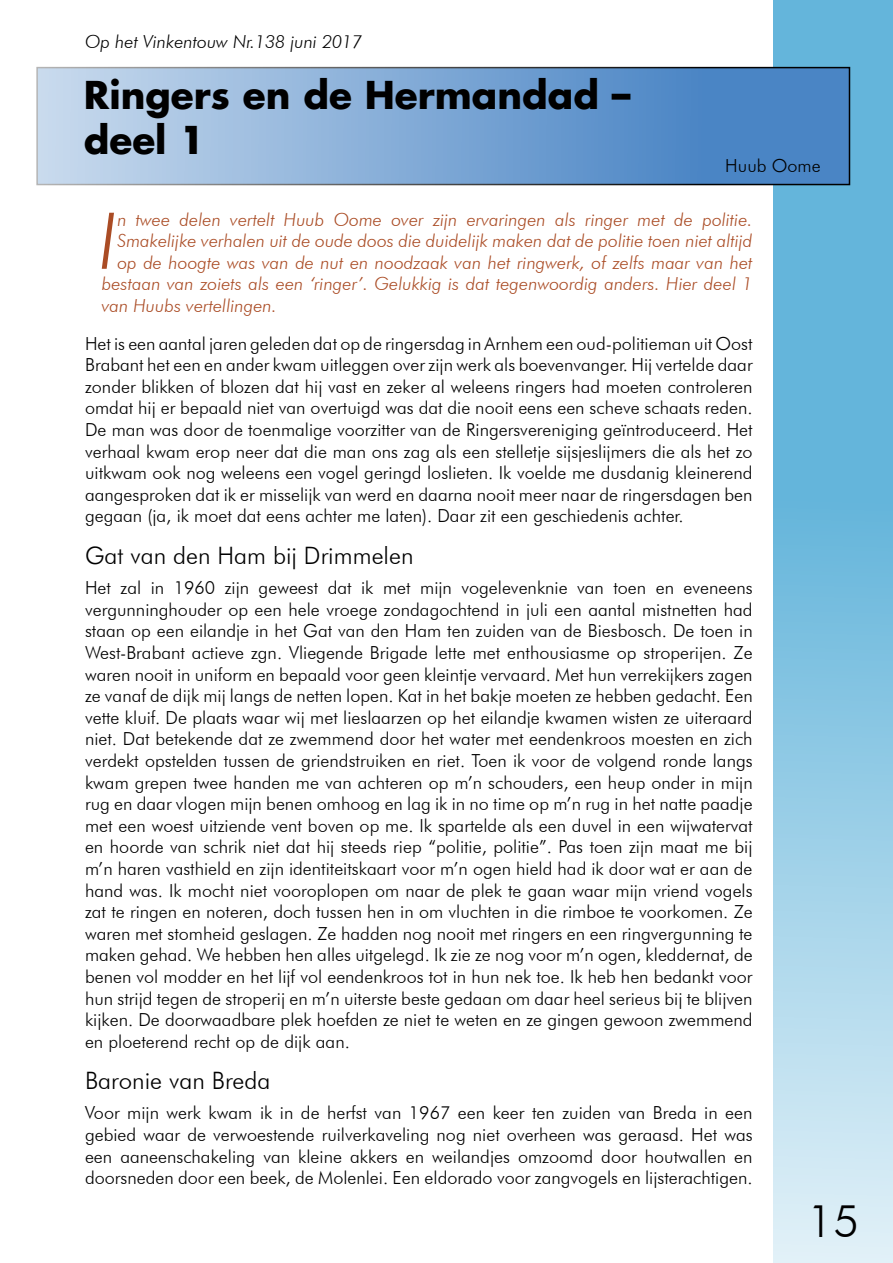
<style>
.page{position:relative;width:893px;height:1263px;background:#fff}
.page>*{position:absolute;margin:0;border:0;box-sizing:border-box;transform-origin:0 0}
.t1{font:italic 300 78.45px "Futura BT";color:#aa4c25}
.t2{font:300 45px "Futura BT";color:#000}
.t3{font:700 37.5px/45px "Futura LT";color:#000}
.t4{font:300 24px "Futura BT";color:#000}
.t5{font:300 18px/21.6px "Futura BT";color:#000;text-align:justify}
.t6{font:italic 300 18px "Futura BT";color:#aa4c25}
.t7{font:italic 300 18px "Futura BT";color:#000}
</style>
<div class="page">
<svg style="left:774px;top:0;width:119px;height:1263px;background:#8cc8e4"></svg>
<svg style="left:36px;top:67px;width:814px;height:118px;background:#7da6d2"></svg>
<p class="t7" style="left:85px;top:31px;width:279px">Op het Vinkentouw Nr.138 juni 2017</p>
<h3 class="t3" style="left:84px;top:71px;width:548px">Ringers en de Hermandad – deel 1</h3>
<p class="t5" style="left:725px;top:154px;width:97px">Huub Oome</p>
<h1 class="t1" style="left:98px;top:193px;width:20px">I</h1>
<p class="t6" style="left:117px;top:208px;width:637px">n twee delen vertelt Huub Oome over zijn ervaringen als ringer met de politie.</p>
<p class="t6" style="left:117px;top:230px;width:637px">Smakelijke verhalen uit de oude doos die duidelijk maken dat de politie toen niet altijd</p>
<p class="t6" style="left:117px;top:251px;width:637px">op de hoogte was van de nut en noodzaak van het ringwerk, of zelfs maar van het</p>
<p class="t6" style="left:102px;top:273px;width:652px">bestaan van zoiets als een ‘ringer’. Gelukkig is dat tegenwoordig anders. Hier deel 1</p>
<p class="t6" style="left:102px;top:295px;width:177px">van Huubs vertellingen.</p>
<p class="t5" style="left:85px;top:332px;width:669px">Het is een aantal jaren geleden dat op de ringersdag in Arnhem een oud-politieman uit Oost Brabant het een en ander kwam uitleggen over zijn werk als boevenvanger. Hij vertelde daar zonder blikken of blozen dat hij vast en zeker al weleens ringers had moeten controleren omdat hij er bepaald niet van overtuigd was dat die nooit eens een scheve schaats reden.<br>De man was door de toenmalige voorzitter van de Ringersvereniging geïntroduceerd. Het verhaal kwam erop neer dat die man ons zag als een stelletje sijsjeslijmers die als het zo uitkwam ook nog weleens een vogel geringd loslieten. Ik voelde me dusdanig kleinerend aangesproken dat ik er misselijk van werd en daarna nooit meer naar de ringersdagen ben gegaan (ja, ik moet dat eens achter me laten). Daar zit een geschiedenis achter.</p>
<h3 class="t4" style="left:85px;top:541px;width:330px">Gat van den Ham bij Drimmelen</h3>
<p class="t5" style="left:85px;top:577px;width:669px">Het zal in 1960 zijn geweest dat ik met mijn vogelevenknie van toen en eveneens vergunninghouder op een hele vroege zondagochtend in juli een aantal mistnetten had staan op een eilandje in het Gat van den Ham ten zuiden van de Biesbosch. De toen in West-Brabant actieve zgn. Vliegende Brigade lette met enthousiasme op stroperijen. Ze waren nooit in uniform en bepaald voor geen kleintje vervaard. Met hun verrekijkers zagen ze vanaf de dijk mij langs de netten lopen. Kat in het bakje moeten ze hebben gedacht. Een vette kluif. De plaats waar wij met lieslaarzen op het eilandje kwamen wisten ze uiteraard niet. Dat betekende dat ze zwemmend door het water met eendenkroos moesten en zich verdekt opstelden tussen de griendstruiken en riet. Toen ik voor de volgend ronde langs kwam grepen twee handen me van achteren op m’n schouders, een heup onder in mijn rug en daar vlogen mijn benen omhoog en lag ik in no time op m’n rug in het natte paadje met een woest uitziende vent boven op me. Ik spartelde als een duvel in een wijwatervat en hoorde van schrik niet dat hij steeds riep “politie, politie”. Pas toen zijn maat me bij m’n haren vasthield en zijn identiteitskaart voor m’n ogen hield had ik door wat er aan de hand was. Ik mocht niet vooroplopen om naar de plek te gaan waar mijn vriend vogels zat te ringen en noteren, doch tussen hen in om vluchten in die rimboe te voorkomen. Ze waren met stomheid geslagen. Ze hadden nog nooit met ringers en een ringvergunning te maken gehad. We hebben hen alles uitgelegd. Ik zie ze nog voor m’n ogen, kleddernat, de benen vol modder en het lijf vol eendenkroos tot in hun nek toe. Ik heb hen bedankt voor hun strijd tegen de stroperij en m’n uiterste beste gedaan om daar heel serieus bij te blijven kijken. De doorwaadbare plek hoefden ze niet te weten en ze gingen gewoon zwemmend en ploeterend recht op de dijk aan.</p>
<h3 class="t4" style="left:85px;top:1066px;width:187px">Baronie van Breda</h3>
<p class="t5" style="left:85px;top:1102px;width:669px">Voor mijn werk kwam ik in de herfst van 1967 een keer ten zuiden van Breda in een gebied waar de verwoestende ruilverkaveling nog niet overheen was geraasd. Het was een aaneenschakeling van kleine akkers en weilandjes omzoomd door houtwallen en doorsneden door een beek, de Molenlei. Een eldorado voor zangvogels en lijsterachtigen.</p>
<h2 class="t2" style="left:807px;top:1194px;width:53px">15</h2>
</div>
